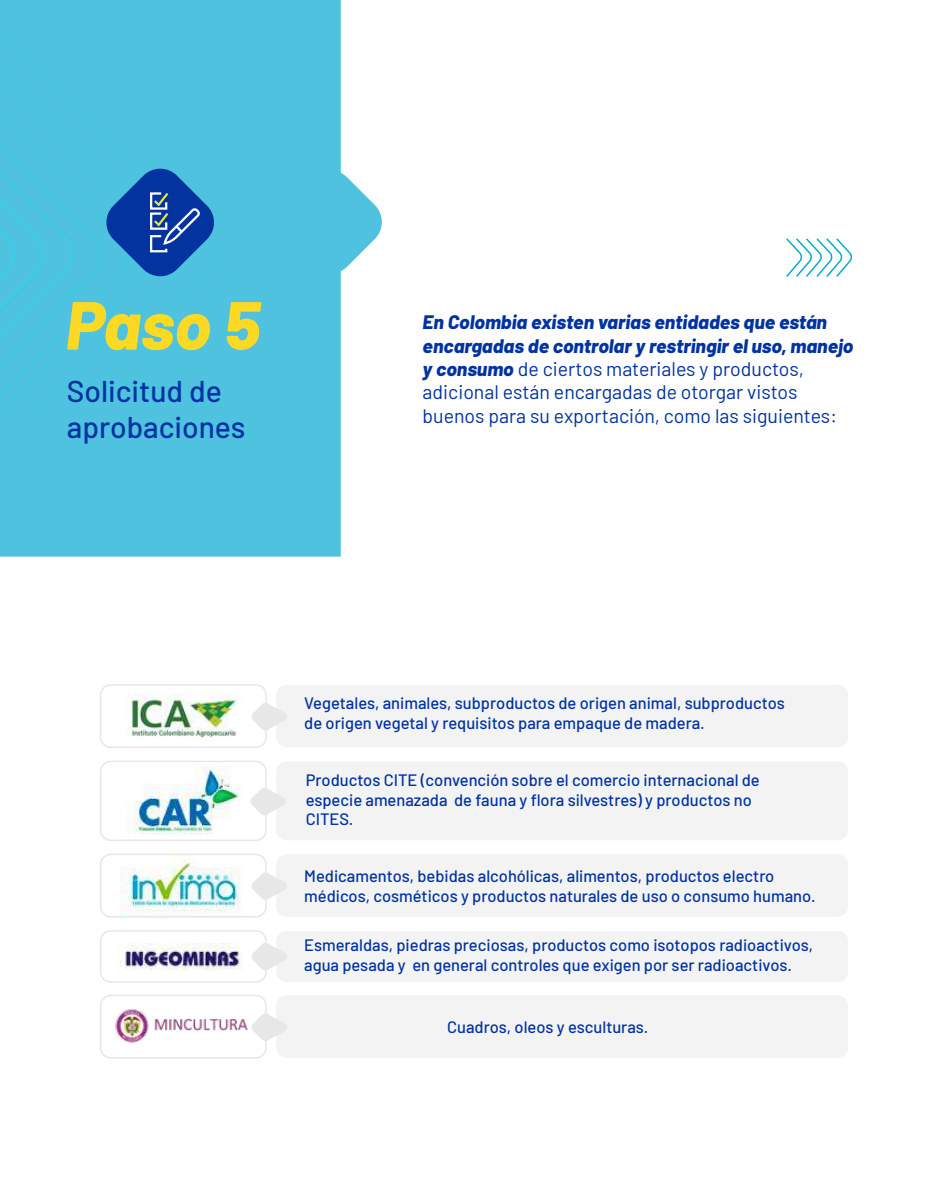
<style>
.page{position:relative;width:936px;height:1191px;background:#fff}
.page>*{position:absolute;margin:0;border:0;box-sizing:border-box;transform-origin:0 0}
.t1{font:italic 800 67.8px "Barlow";color:#fcd925}
.t2{font:500 30px/36px "Barlow";color:#0033a1}
.t3{font:19.5px/23.4px "Barlow";color:#0033a1}
.t4{font:500 16.5px/19.8px "Barlow";color:#0033a1}
.s1{font-weight:800;font-style:italic}
</style>
<div class="page">
<div style="left:276px;top:685px;width:572px;height:62px;background:#f3f3f3;border-radius:10px"></div>
<div style="left:276px;top:761px;width:572px;height:79px;background:#f3f3f3;border-radius:10px"></div>
<div style="left:276px;top:854px;width:572px;height:62px;background:#f3f3f3;border-radius:10px"></div>
<div style="left:276px;top:931px;width:572px;height:51px;background:#f3f3f3;border-radius:10px"></div>
<div style="left:276px;top:995px;width:572px;height:62px;background:#f3f3f3;border-radius:10px"></div>
<img style="left:120px;top:857px;width:128px;height:61px">
<img style="left:126px;top:766px;width:114px;height:68px">
<div style="left:0;top:0;width:341px;height:556px;background:#4ec2df"></div>
<svg style="left:276px;top:168px;width:106px;height:108px"></svg>
<div style="left:216px;top:0;width:33px;height:415px;background:#4ec2df"></div>
<img style="left:126px;top:693px;width:114px;height:45px">
<div style="left:100px;top:684px;width:167px;height:64px;border:2px solid #e7e7e7;border-radius:10px"></div>
<svg style="left:252px;top:702px;width:34px;height:29px"></svg>
<div style="left:100px;top:760px;width:167px;height:81px;border:2px solid #e7e7e7;border-radius:10px"></div>
<svg style="left:251px;top:787px;width:34px;height:29px"></svg>
<div style="left:100px;top:853px;width:167px;height:64px;border:2px solid #e7e7e7;border-radius:10px"></div>
<svg style="left:252px;top:872px;width:34px;height:28px"></svg>
<div style="left:100px;top:930px;width:167px;height:52px;border:2px solid #e7e7e7;border-radius:10px"></div>
<svg style="left:252px;top:942px;width:34px;height:29px"></svg>
<div style="left:100px;top:994px;width:167px;height:64px;border:2px solid #e7e7e7;border-radius:10px"></div>
<svg style="left:252px;top:1012px;width:34px;height:29px"></svg>
<img style="left:119px;top:943px;width:121px;height:28px">
<img style="left:154px;top:1018px;width:94px;height:13px">
<img style="left:115px;top:1009px;width:34px;height:34px">
<svg style="left:786px;top:238px;width:67px;height:39px"></svg>
<svg style="left:0;top:0;width:216px;height:415px;background:#48b7da"></svg>
<h1 class="t1" style="left:65px;top:275px;width:196px">Paso 5</h1>
<h2 class="t2" style="left:67px;top:371px;width:180px">Solicitud de aprobaciones</h2>
<p class="t3" style="left:422px;top:309px;width:432px"><span class="s1">En Colombia existen varias entidades que están encargadas de controlar y restringir el uso, manejo y consumo</span> de ciertos materiales y productos, adicional están encargadas de otorgar vistos buenos para su exportación, como las siguientes:</p>
<p class="t4" style="left:304px;top:692px;width:482px">Vegetales, animales, subproductos de origen animal, subproductos de origen vegetal y requisitos para empaque de madera.</p>
<p class="t4" style="left:306px;top:768px;width:455px">Productos CITE (convención sobre el comercio internacional de especie amenazada de fauna y flora silvestres) y productos no<br>CITES.</p>
<p class="t4" style="left:304px;top:864px;width:513px">Medicamentos, bebidas alcohólicas, alimentos, productos electro médicos, cosméticos y productos naturales de uso o consumo humano.</p>
<p class="t4" style="left:304px;top:933px;width:510px">Esmeraldas, piedras preciosas, productos como isotopos radioactivos, agua pesada y en general controles que exigen por ser radioactivos.</p>
<p class="t4" style="left:447px;top:1016px;width:203px">Cuadros, oleos y esculturas.</p>
</div>
